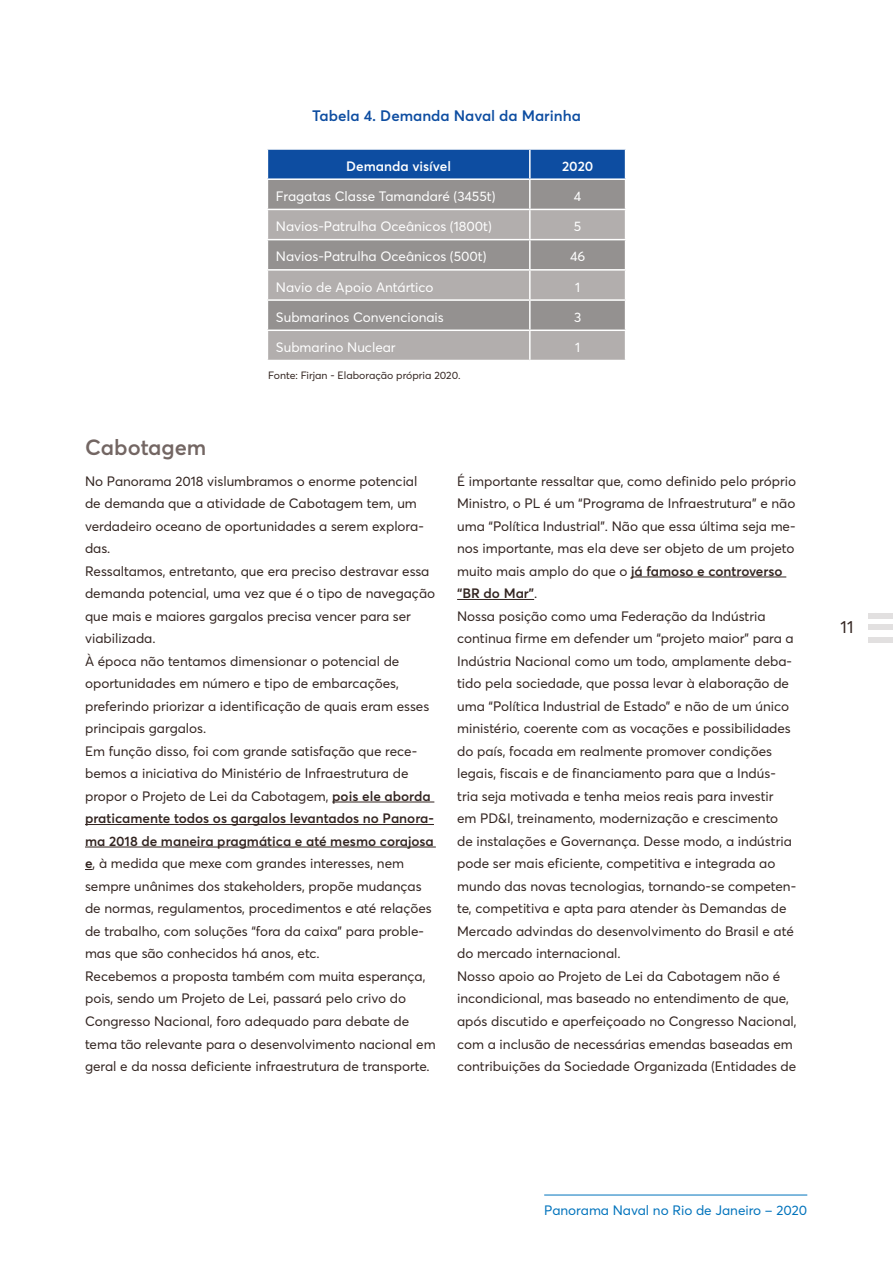
<style>
.page{position:relative;width:893px;height:1263px;background:#fff}
.page>*{position:absolute;margin:0;border:0;box-sizing:border-box;transform-origin:0 0}
.t1{font:600 21.75px "Averta";color:#736663}
.t2{font:17.25px "Averta";color:#322420}
.t3{font:600 15px "Averta";color:#0d4da1}
.t4{font:13.5px/22.5px "Averta";color:#322420}
.t5{font:13.5px "Averta";color:#fff}
.t6{font:13.5px "Averta";color:#0073bc}
.t7{font:600 13.5px "Averta";color:#fff}
.t8{font:10.5px "Averta";color:#322420}
.s1{font-weight:600}
</style>
<div class="page">
<hr style="left:544px;top:1195px;width:263px;height:1px;background:#0073bc">
<div style="left:868px;top:613px;width:25px;height:5px;background:#e2e0e0"></div>
<div style="left:868px;top:625px;width:25px;height:5px;background:#e2e0e0"></div>
<div style="left:868px;top:637px;width:25px;height:5px;background:#e2e0e0"></div>
<svg style="left:267px;top:149px;width:359px;height:211px;background:#9499a4"></svg>
<hr style="left:332px;top:802px;width:102px;height:1px;background:#322420">
<hr style="left:85px;top:824px;width:349px;height:1px;background:#322420">
<hr style="left:85px;top:847px;width:351px;height:1px;background:#322420">
<hr style="left:631px;top:577px;width:155px;height:1px;background:#322420">
<hr style="left:457px;top:599px;width:77px;height:1px;background:#322420">
<p class="t3" style="left:312px;top:105px;width:270px">Tabela 4. Demanda Naval da Marinha</p>
<p class="t7" style="left:346px;top:156px;width:106px">Demanda visível</p>
<p class="t7" style="left:562px;top:156px;width:33px">2020</p>
<p class="t5" style="left:276px;top:187px;width:221px">Fragatas Classe Tamandaré (3455t)</p>
<p class="t5" style="left:574px;top:187px;width:9px">4</p>
<p class="t5" style="left:276px;top:217px;width:217px">Navios-Patrulha Oceânicos (1800t)</p>
<p class="t5" style="left:574px;top:217px;width:9px">5</p>
<p class="t5" style="left:276px;top:247px;width:212px">Navios-Patrulha Oceânicos (500t)</p>
<p class="t5" style="left:570px;top:247px;width:17px">46</p>
<p class="t5" style="left:276px;top:277px;width:159px">Navio de Apoio Antártico</p>
<p class="t5" style="left:575px;top:277px;width:7px">1</p>
<p class="t5" style="left:276px;top:308px;width:169px">Submarinos Convencionais</p>
<p class="t5" style="left:574px;top:308px;width:9px">3</p>
<p class="t5" style="left:276px;top:338px;width:121px">Submarino Nuclear</p>
<p class="t5" style="left:575px;top:338px;width:7px">1</p>
<p class="t8" style="left:268px;top:368px;width:194px">Fonte: Firjan - Elaboração própria 2020.</p>
<h1 class="t1" style="left:85px;top:432px;width:123px">Cabotagem</h1>
<p class="t4" style="left:85px;top:469px;width:352px">No Panorama 2018 vislumbramos o enorme potencial de demanda que a atividade de Cabotagem tem, um verdadeiro oceano de oportunidades a serem explora&shy;das.<br>Ressaltamos, entretanto, que era preciso destravar essa demanda potencial, uma vez que é o tipo de navegação que mais e maiores gargalos precisa vencer para ser viabilizada.<br>À época não tentamos dimensionar o potencial de oportunidades em número e tipo de embarcações, preferindo priorizar a identificação de quais eram esses principais gargalos.<br>Em função disso, foi com grande satisfação que rece&shy;bemos a iniciativa do Ministério de Infraestrutura de propor o Projeto de Lei da Cabotagem, <span class="s1">pois ele aborda praticamente todos os gargalos levantados no Panora&shy;ma 2018 de maneira pragmática e até mesmo corajosa e</span>, à medida que mexe com grandes interesses, nem sempre unânimes dos stakeholders, propõe mudanças de normas, regulamentos, procedimentos e até relações de trabalho, com soluções “fora da caixa” para proble&shy;mas que são conhecidos há anos, etc.<br>Recebemos a proposta também com muita esperança, pois, sendo um Projeto de Lei, passará pelo crivo do Congresso Nacional, foro adequado para debate de tema tão relevante para o desenvolvimento nacional em geral e da nossa deficiente infraestrutura de transporte.</p>
<p class="t4" style="left:457px;top:469px;width:341px">É importante ressaltar que, como definido pelo próprio Ministro, o PL é um “Programa de Infraestrutura” e não uma “Política Industrial”. Não que essa última seja me&shy;nos importante, mas ela deve ser objeto de um projeto muito mais amplo do que o <span class="s1">já famoso e controverso “BR do Mar”</span>.<br>Nossa posição como uma Federação da Indústria continua firme em defender um “projeto maior” para a Indústria Nacional como um todo, amplamente deba&shy;tido pela sociedade, que possa levar à elaboração de uma “Política Industrial de Estado” e não de um único ministério, coerente com as vocações e possibilidades do país, focada em realmente promover condições legais, fiscais e de financiamento para que a Indús&shy;tria seja motivada e tenha meios reais para investir<br>em PD&amp;I, treinamento, modernização e crescimento de instalações e Governança. Desse modo, a indústria pode ser mais eficiente, competitiva e integrada ao mundo das novas tecnologias, tornando-se competen&shy;te, competitiva e apta para atender às Demandas de Mercado advindas do desenvolvimento do Brasil e até do mercado internacional.<br>Nosso apoio ao Projeto de Lei da Cabotagem não é incondicional, mas baseado no entendimento de que, após discutido e aperfeiçoado no Congresso Nacional, com a inclusão de necessárias emendas baseadas em contribuições da Sociedade Organizada (Entidades de</p>
<p class="t2" style="left:841px;top:615px;width:14px">11</p>
<p class="t6" style="left:544px;top:1200px;width:265px">Panorama Naval no Rio de Janeiro - 2020</p>
</div>
